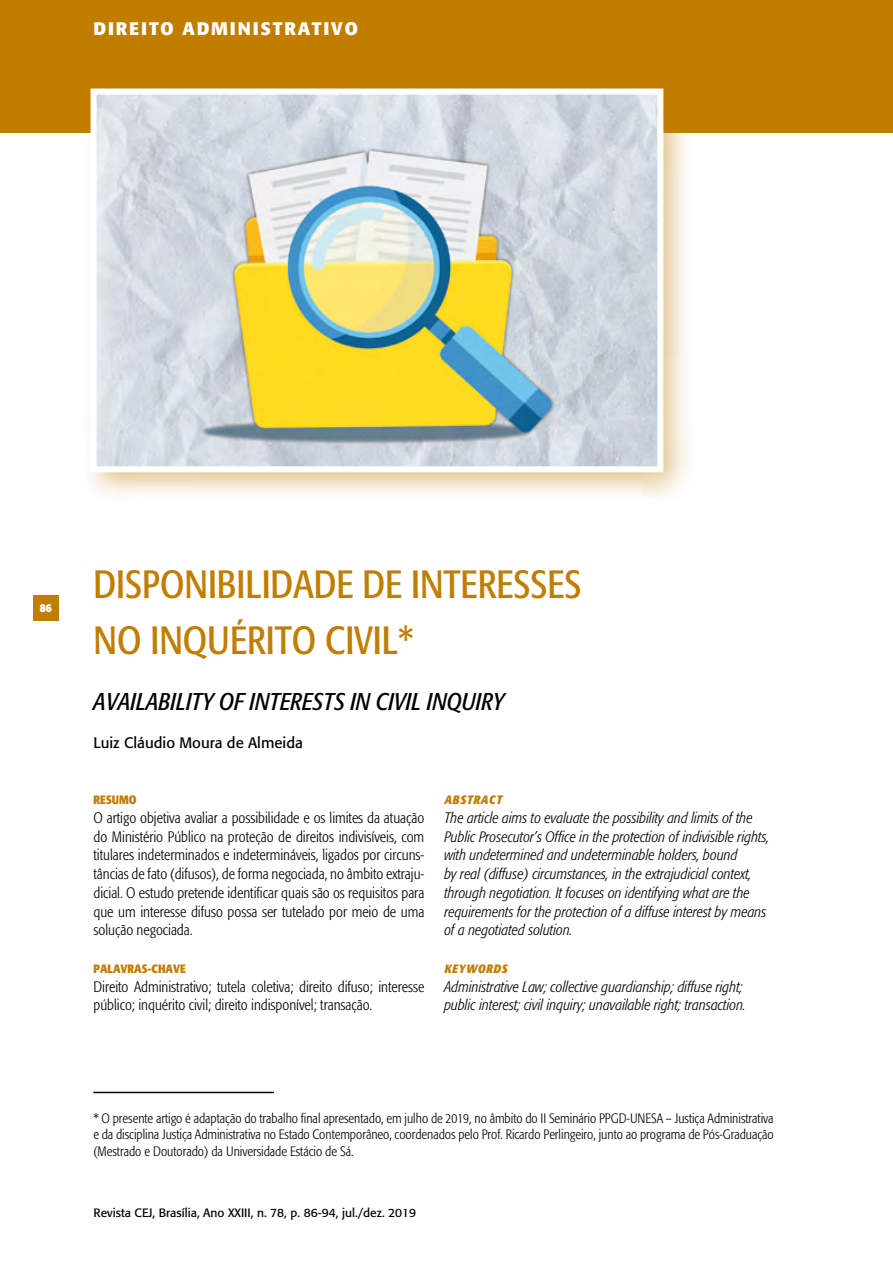
<style>
.page{position:relative;width:893px;height:1263px;background:#fff}
.page>*{position:absolute;margin:0;border:0;box-sizing:border-box;transform-origin:0 0}
.t1{font:condensed 39px/56.2px "Formata";color:#c17d00}
.t2{font:italic condensed 24px "Formata";color:#000}
.t3{font:700 18px "Formata";letter-spacing:.1em;color:#fff}
.t4{font:300 condensed 15px/18.8px "Formata";color:#000;text-align:justify}
.t5{font:italic 300 condensed 15px/18.8px "Formata";color:#000}
.t6{font:15px "Formata";color:#000}
.t7{font:300 condensed 13.5px/16.5px "Formata";color:#000;text-align:justify}
.t8{font:12px "Formata";color:#000}
.t9{font:700 condensed 12px "Formata";color:#c17d00}
.t10{font:italic 700 condensed 12px "Formata";letter-spacing:.05em;color:#c17d00}
.t11{font:700 condensed 12px "Formata";color:#fff}
</style>
<div class="page">
<div style="left:33px;top:595px;width:26px;height:26px;background:#c17d00"></div>
<div style="left:0;top:0;width:893px;height:132px;background:#c17d00"></div>
<hr style="left:93px;top:1092px;width:181px;height:1px;background:#000">
<div style="left:82px;top:81px;width:611px;height:420px;background:#c17d00;opacity:.4"></div>
<img style="left:98px;top:96px;width:558px;height:369px">
<div style="left:91px;top:89px;width:572px;height:383px;border:6px solid #fff"></div>
<p class="t3" style="left:94px;top:18px;width:266px">DIREITO ADMINISTRATIVO</p>
<p class="t11" style="left:40px;top:601px;width:13px">86</p>
<h1 class="t1" style="left:94px;top:556px;width:490px">DISPONIBILIDADE DE INTERESSES<br>NO INQUÉRITO CIVIL*</h1>
<h2 class="t2" style="left:94px;top:688px;width:412px">AVAILABILITY OF INTERESTS IN CIVIL INQUIRY</h2>
<p class="t6" style="left:94px;top:733px;width:211px">Luiz Cláudio Moura de Almeida</p>
<p class="t9" style="left:94px;top:792px;width:44px">RESUMO</p>
<p class="t4" style="left:94px;top:808px;width:332px">O artigo objetiva avaliar a possibilidade e os limites da atuação do Ministério Público na proteção de direitos indivisíveis, com titulares indeterminados e indetermináveis, ligados por circuns&shy;tâncias de fato (difusos), de forma negociada, no âmbito extraju&shy;dicial. O estudo pretende identificar quais são os requisitos para que um interesse difuso possa ser tutelado por meio de uma solução negociada.</p>
<p class="t9" style="left:94px;top:961px;width:94px">PALAVRAS-CHAVE</p>
<p class="t4" style="left:94px;top:977px;width:332px">Direito Administrativo; tutela coletiva; direito difuso; interesse público; inquérito civil; direito indisponível; transação.</p>
<p class="t10" style="left:444px;top:792px;width:59px">ABSTRACT</p>
<p class="t5" style="left:444px;top:808px;width:327px">The article aims to evaluate the possibility and limits of the Public Prosecutor’s Office in the protection of indivisible rights, with undetermined and undeterminable holders, bound<br>by real (diffuse) circumstances, in the extrajudicial context, through negotiation. It focuses on identifying what are the requirements for the protection of a diffuse interest by means of a negotiated solution.</p>
<p class="t10" style="left:444px;top:961px;width:65px">KEYWORDS</p>
<p class="t5" style="left:444px;top:977px;width:303px">Administrative Law; collective guardianship; diffuse right; public interest; civil inquiry; unavailable right; transaction.</p>
<p class="t7" style="left:93px;top:1110px;width:682px">* O presente artigo é adaptação do trabalho final apresentado, em julho de 2019, no âmbito do II Seminário PPGD-UNESA – Justiça Administrativa e da disciplina Justiça Administrativa no Estado Contemporâneo, coordenados pelo Prof. Ricardo Perlingeiro, junto ao programa de Pós-Graduação (Mestrado e Doutorado) da Universidade Estácio de Sá.</p>
<p class="t8" style="left:94px;top:1205px;width:324px">Revista CEJ, Brasília, Ano XXIII, n. 78, p. 86-94, jul./dez. 2019</p>
</div>
